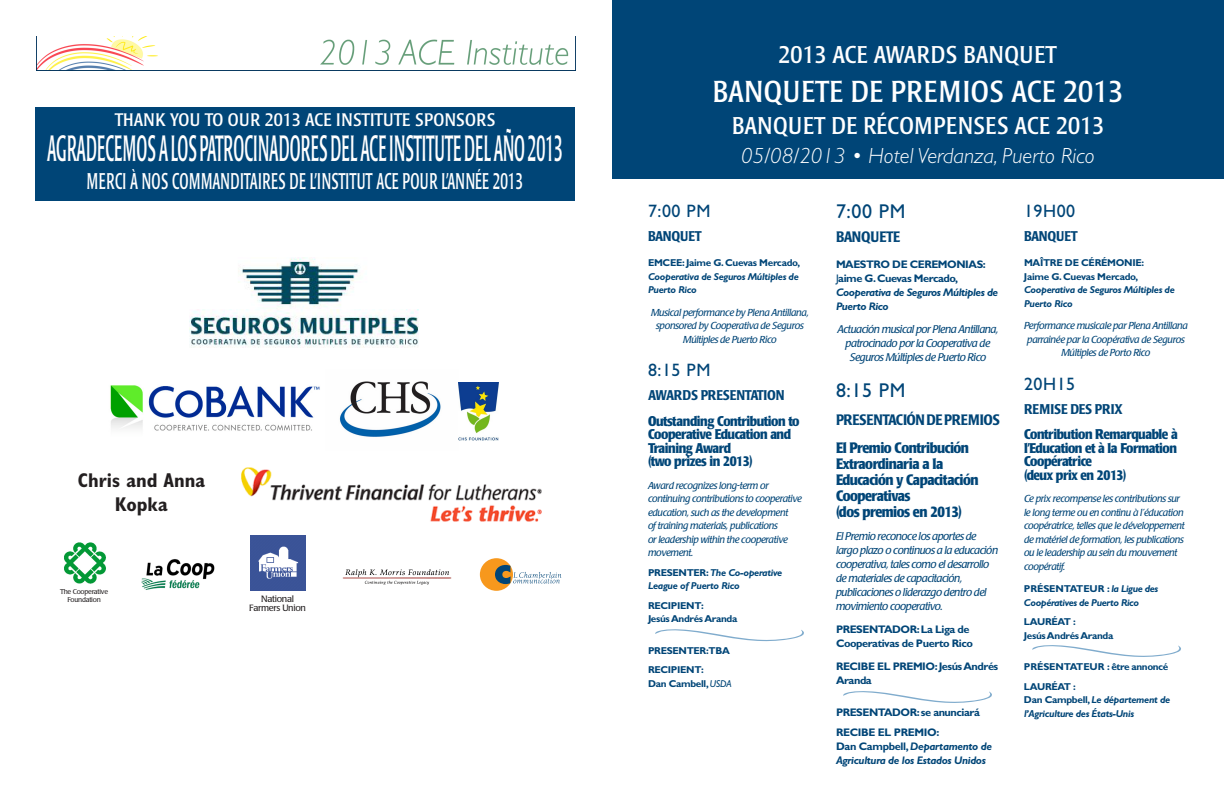
<style>
.page{position:relative;width:1224px;height:792px;background:#fff}
.page>*{position:absolute;margin:0;border:0;box-sizing:border-box;transform-origin:0 0}
.inst__headline{font:condensed 36.2px "Poppl Laudatio";letter-spacing:.005em;color:#fff;scale:.5 1}
.inst__headline-2{font:condensed 30px "Poppl Laudatio";letter-spacing:.02em;color:#fff}
.inst__headline-3{font:condensed 24px "Poppl Laudatio";letter-spacing:.02em;color:#fff}
.inst__headline-4{font:condensed 22.5px "Poppl Laudatio";letter-spacing:.02em;color:#fff;scale:.67 1}
.inst__headline-5{font:italic 300 22px "Gill Sans";color:#fff}
.t1{font:700 condensed 20px/24px "Gill Sans";color:#231f20;text-align:center}
.institute_subhead{font:20px "Gill Sans";letter-spacing:.03em;color:#004577}
.inst__headline-6{font:condensed 18px "Poppl Laudatio";letter-spacing:.02em;color:#fff}
.institute_subhead-2{font:18px "Gill Sans";letter-spacing:.03em;color:#004577}
.Institute_Text{font:700 condensed 15px/16px "Poppl Laudatio";letter-spacing:-.03em;color:#004577}
.inst__session_head{font:500 condensed 15px "Poppl Laudatio";letter-spacing:-.02em;color:#004577}
.Institute_Text-2{font:700 condensed 14px/13.5px "Poppl Laudatio";letter-spacing:-.03em;color:#004577}
.inst__session_head-2{font:500 condensed 14px "Poppl Laudatio";letter-spacing:-.01em;color:#004577}
.Institute_Text-3{font:italic 11px/14px "Poppl Laudatio";letter-spacing:-.04em;color:#004577;text-align:center}
.Institute_Text-4{font:italic 700 11px/14px "Gill Sans";letter-spacing:-.03em;color:#004577}
.Institute_Text-5{font:700 11px/14px "Gill Sans";letter-spacing:-.04em;color:#004577}
.Institute_Text-6{font:italic 10px/13.5px "Poppl Laudatio";letter-spacing:-.03em;color:#004577;text-align:center}
.Institute_Text-7{font:italic 700 10px/13.5px "Gill Sans";letter-spacing:-.03em;color:#004577}
.Institute_Text-8{font:700 10px/13.5px "Gill Sans";letter-spacing:-.03em;color:#004577}
.sponsor_text{font:9px/9px "Poppl Laudatio";letter-spacing:-.03em;color:#231f20;text-align:center}
.sponsor_text-2{font:6.8px/8.1px "Poppl Laudatio";letter-spacing:-.03em;color:#231f20;text-align:center}
.s1{font-style:normal}
.s2{font-weight:400;font-style:italic}
.s3{font-weight:400;font-style:normal}
</style>
<div class="page">
<div style="left:612px;top:0;width:612px;height:179px;background:#004577"></div>
<img style="left:36px;top:36px;width:540px;height:34px">
<div style="left:480px;top:558px;width:33px;height:33px;background:#f7981d;border-radius:50%"></div>
<svg style="left:495px;top:565px;width:66px;height:19px"></svg>
<img style="left:339px;top:381px;width:102px;height:56px">
<img style="left:458px;top:382px;width:40px;height:58px">
<img style="left:64px;top:542px;width:42px;height:42px">
<img style="left:141px;top:559px;width:74px;height:31px">
<img style="left:342px;top:569px;width:110px;height:16px">
<img style="left:189px;top:257px;width:230px;height:90px">
<img style="left:251px;top:535px;width:55px;height:55px">
<img style="left:110px;top:385px;width:210px;height:46px">
<img style="left:241px;top:467px;width:301px;height:55px">
<div style="left:35px;top:107px;width:540px;height:94px;background:#004577"></div>
<svg style="left:655px;top:629px;width:149px;height:12px"></svg>
<svg style="left:843px;top:691px;width:149px;height:12px"></svg>
<svg style="left:1032px;top:645px;width:149px;height:12px"></svg>
<p class="inst__headline-6" style="left:115px;top:110px;width:382px">THANK YOU TO OUR 2013 ACE INSTITUTE SPONSORS</p>
<p class="inst__headline" style="left:47px;top:128px;width:1033px">AGRADECEMOS A LOS PATROCINADORES DEL ACE INSTITUTE DEL AÑO 2013</p>
<p class="inst__headline-4" style="left:87px;top:168px;width:652px">MERCI À NOS COMMANDITAIRES DE L’INSTITUT ACE POUR L’ANNÉE 2013</p>
<p class="t1" style="left:78px;top:468px;width:129px">Chris and Anna<br>Kopka</p>
<p class="sponsor_text-2" style="left:60px;top:588px;width:50px">The Cooperative<br>Foundation</p>
<p class="sponsor_text" style="left:249px;top:594px;width:58px">National<br>Farmers Union</p>
<p class="inst__headline-3" style="left:778px;top:41px;width:280px">2013 ACE AWARDS BANQUET</p>
<p class="inst__headline-2" style="left:713px;top:74px;width:412px">BANQUETE DE PREMIOS ACE 2013</p>
<p class="inst__headline-3" style="left:732px;top:112px;width:373px">BANQUET DE RÉCOMPENSES ACE 2013</p>
<p class="inst__headline-5" style="left:741px;top:144px;width:355px">05/08/2013 • Hotel Verdanza, Puerto Rico</p>
<p class="institute_subhead-2" style="left:648px;top:200px;width:64px">7:00 PM</p>
<p class="inst__session_head-2" style="left:648px;top:228px;width:55px">BANQUET</p>
<p class="Institute_Text-7" style="left:648px;top:256px;width:154px"><span class="s1">EMCEE: Jaime G. Cuevas Mercado,<br></span>Cooperativa de Seguros Múltiples de<br>Puerto Rico</p>
<p class="Institute_Text-6" style="left:651px;top:306px;width:159px">Musical performance by Plena Antillana, sponsored by Cooperativa de Seguros<br>Múltiples de Puerto Rico</p>
<p class="institute_subhead-2" style="left:648px;top:360px;width:64px">8:15 PM</p>
<p class="inst__session_head-2" style="left:648px;top:387px;width:138px">AWARDS PRESENTATION</p>
<p class="Institute_Text-2" style="left:648px;top:414px;width:153px">Outstanding Contribution to<br>Cooperative Education and<br>Training Award<br>(two prizes in 2013)</p>
<p class="Institute_Text-6" style="left:648px;top:479px;width:156px;text-align:left">Award recognizes long-term or continuing contributions to cooperative education, such as the development<br>of training materials, publications<br>or leadership within the cooperative movement.</p>
<p class="Institute_Text-7" style="left:648px;top:566px;width:136px"><span class="s1">PRESENTER:</span> The Co-operative<br>League of Puerto Rico</p>
<p class="Institute_Text-8" style="left:648px;top:598px;width:91px">RECIPIENT:<br>Jesús Andrés Aranda</p>
<p class="Institute_Text-8" style="left:648px;top:643px;width:83px">PRESENTER:TBA</p>
<p class="Institute_Text-8" style="left:648px;top:663px;width:85px">RECIPIENT:<br>Dan Cambell, <span class="s2">USDA</span></p>
<p class="institute_subhead" style="left:836px;top:200px;width:71px">7:00 PM</p>
<p class="inst__session_head" style="left:836px;top:228px;width:66px">BANQUETE</p>
<p class="Institute_Text-4" style="left:836px;top:257px;width:164px"><span class="s1">MAESTRO DE CEREMONIAS:<br></span><span class="s3">J</span><span class="s1">aime G. Cuevas Mercado,<br></span>Cooperativa de Seguros Múltiples de<br>Puerto Rico</p>
<p class="Institute_Text-3" style="left:837px;top:322px;width:163px">Actuación musical por Plena Antillana, patrocinado por la Cooperativa de<br>Seguros Múltiples de Puerto Rico</p>
<p class="institute_subhead" style="left:836px;top:379px;width:71px">8:15 PM</p>
<p class="inst__session_head" style="left:836px;top:411px;width:166px">PRESENTACIÓN DE PREMIOS</p>
<p class="Institute_Text" style="left:836px;top:440px;width:144px">El Premio Contribución<br>Extraordinaria a la<br>Educación y Capacitación<br>Cooperativas<br>(dos premios en 2013)</p>
<p class="Institute_Text-3" style="left:836px;top:529px;width:164px;text-align:left">El Premio reconoce los aportes de largo plazo o continuos a la educación cooperativa, tales como el desarrollo de materiales de capacitación, publicaciones o liderazgo dentro del movimiento cooperativo.</p>
<p class="Institute_Text-5" style="left:836px;top:622px;width:138px">PRESENTADOR: La Liga de<br>Cooperativas de Puerto Rico</p>
<p class="Institute_Text-5" style="left:836px;top:659px;width:164px">RECIBE EL PREMIO: Jesús Andrés<br>Aranda</p>
<p class="Institute_Text-5" style="left:836px;top:705px;width:145px">PRESENTADOR: se anunciará</p>
<p class="Institute_Text-4" style="left:836px;top:725px;width:158px"><span class="s1">RECIBE EL PREMIO:<br>Dan Campbell,</span> Departamento de<br>Agricultura de los Estados Unidos</p>
<p class="institute_subhead-2" style="left:1024px;top:200px;width:53px">19H00</p>
<p class="inst__session_head-2" style="left:1024px;top:228px;width:55px">BANQUET</p>
<p class="Institute_Text-7" style="left:1024px;top:256px;width:152px"><span class="s1">MAÎTRE DE CÉRÉMONIE:<br>Jaime G. Cuevas Mercado,<br></span>Cooperativa de Seguros Múltiples de<br>Puerto Rico</p>
<p class="Institute_Text-6" style="left:1024px;top:319px;width:165px">Performance musicale par Plena Antillana parrainée par la Coopérativa de Seguros<br>Múltiples de Porto Rico</p>
<p class="institute_subhead-2" style="left:1024px;top:373px;width:53px">20H15</p>
<p class="inst__session_head-2" style="left:1024px;top:401px;width:100px">REMISE DES PRIX</p>
<p class="Institute_Text-2" style="left:1024px;top:428px;width:155px">Contribution Remarquable à l’Education et à la Formation<br>Coopératrice<br>(deux prix en 2013)</p>
<p class="Institute_Text-6" style="left:1024px;top:492px;width:162px;text-align:left">Ce prix recompense les contributions sur le long terme ou en continu à l’éducation coopératrice, telles que le développement de matériel de formation, les publications ou le leadership au sein du mouvement coopératif.</p>
<p class="Institute_Text-7" style="left:1024px;top:582px;width:136px"><span class="s1">PRÉSENTATEUR :</span> la Ligue des<br>Coopératives de Puerto Rico</p>
<p class="Institute_Text-8" style="left:1024px;top:615px;width:91px">LAURÉAT :<br>Jesús Andrés Aranda</p>
<p class="Institute_Text-8" style="left:1024px;top:660px;width:146px">PRÉSENTATEUR : être annoncé</p>
<p class="Institute_Text-7" style="left:1024px;top:680px;width:148px"><span class="s1">LAURÉAT :<br>Dan Campbell,</span> Le département de l’Agriculture des États-Unis</p>
</div>
